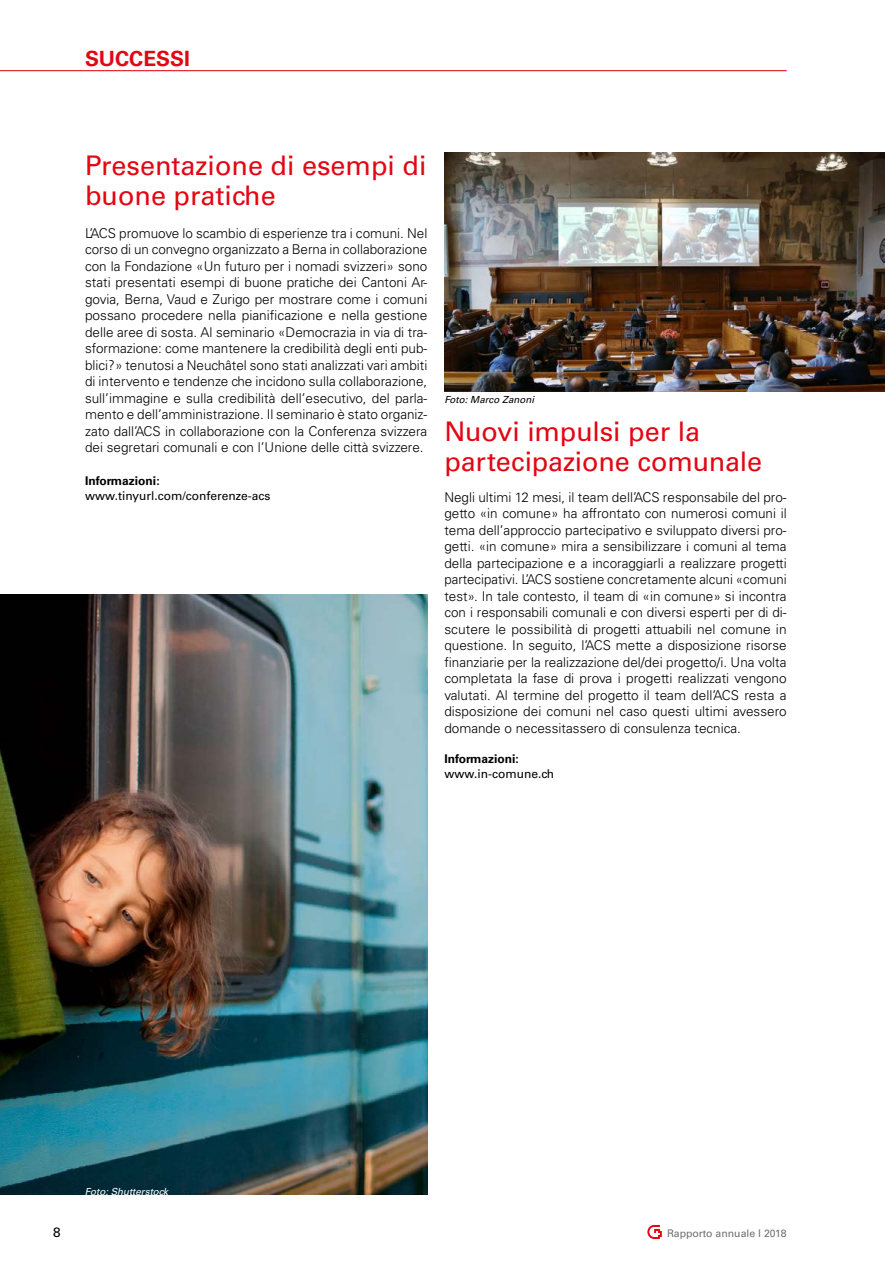
<style>
.page{position:relative;width:893px;height:1263px;background:#fff}
.page>*{position:absolute;margin:0;border:0;box-sizing:border-box;transform-origin:0 0}
.t1{font:27px/30px "Univers LT Std";color:#e30613}
.t2{font:700 21px "Univers LT Std";color:#e30613}
.t3{font:300 13.5px/16.5px "Univers LT Std";color:#000;text-align:justify}
.t4{font:13.5px "Univers LT Std";color:#000}
.t5{font:12px "Univers LT Std";color:#000}
.t6{font:700 12px "Univers LT Std";color:#000}
.t7{font:10.5px "Univers LT Std";color:#706f6f}
.t8{font:italic 9.75px "Univers LT Std";color:#fff}
.t9{font:italic 9.75px "Univers LT Std";color:#000}
</style>
<div class="page">
<hr style="left:0;top:70px;width:787px;height:1px;background:#e30613">
<svg style="left:647px;top:1225px;width:15px;height:14px"></svg>
<img style="left:444px;top:152px;width:440px;height:240px">
<img style="left:0;top:594px;width:427px;height:601px">
<h2 class="t2" style="left:85px;top:46px;width:107px">SUCCESSI</h2>
<h1 class="t1" style="left:85px;top:150px;width:343px">Presentazione di esempi di buone pratiche</h1>
<p class="t3" style="left:85px;top:225px;width:344px">L’ACS promuove lo scambio di esperienze tra i comuni. Nel corso di un convegno organizzato a Berna in collaborazione con la Fondazione «Un futuro per i nomadi svizzeri» sono stati presentati esempi di buone pratiche dei Cantoni Ar&shy;govia, Berna, Vaud e Zurigo per mostrare come i comuni possano procedere nella pianificazione e nella gestione delle aree di sosta. Al seminario «Democrazia in via di tra&shy;sformazione: come mantenere la credibilità degli enti pub&shy;blici?» tenutosi a Neuchâtel sono stati analizzati vari ambiti di intervento e tendenze che incidono sulla collaborazione, sull’immagine e sulla credibilità dell’esecutivo, del parla&shy;mento e dell’amministrazione. Il seminario è stato organiz&shy;zato dall’ACS in collaborazione con la Conferenza svizzera dei segretari comunali e con l’Unione delle città svizzere.</p>
<p class="t6" style="left:85px;top:474px;width:76px">Informazioni:</p>
<p class="t5" style="left:85px;top:489px;width:187px">www.tinyurl.com/conferenze-acs</p>
<p class="t9" style="left:444px;top:393px;width:91px">Foto: Marco Zanoni</p>
<h1 class="t1" style="left:444px;top:416px;width:319px">Nuovi impulsi per la partecipazione comunale</h1>
<p class="t3" style="left:444px;top:489px;width:344px">Negli ultimi 12 mesi, il team dell’ACS responsabile del pro&shy;getto «in comune» ha affrontato con numerosi comuni il tema dell’approccio partecipativo e sviluppato diversi pro&shy;getti. «in comune» mira a sensibilizzare i comuni al tema della partecipazione e a incoraggiarli a realizzare progetti partecipativi. L’ACS sostiene concretamente alcuni «comuni test». In tale contesto, il team di «in comune» si incontra con i responsabili comunali e con diversi esperti per di di&shy;scutere le possibilità di progetti attuabili nel comune in questione. In seguito, l’ACS mette a disposizione risorse finanziarie per la realizzazione del/dei progetto/i. Una volta completata la fase di prova i progetti realizzati vengono valutati. Al termine del progetto il team dell’ACS resta a disposizione dei comuni nel caso questi ultimi avessero domande o necessitassero di consulenza tecnica.</p>
<p class="t6" style="left:444px;top:751px;width:76px">Informazioni:</p>
<p class="t5" style="left:444px;top:766px;width:111px">www.in-comune.ch</p>
<p class="t8" style="left:85px;top:1185px;width:85px">Foto: Shutterstock</p>
<p class="t4" style="left:53px;top:1225px;width:9px">8</p>
<p class="t7" style="left:667px;top:1227px;width:121px">Rapporto annuale l 2018</p>
</div>
